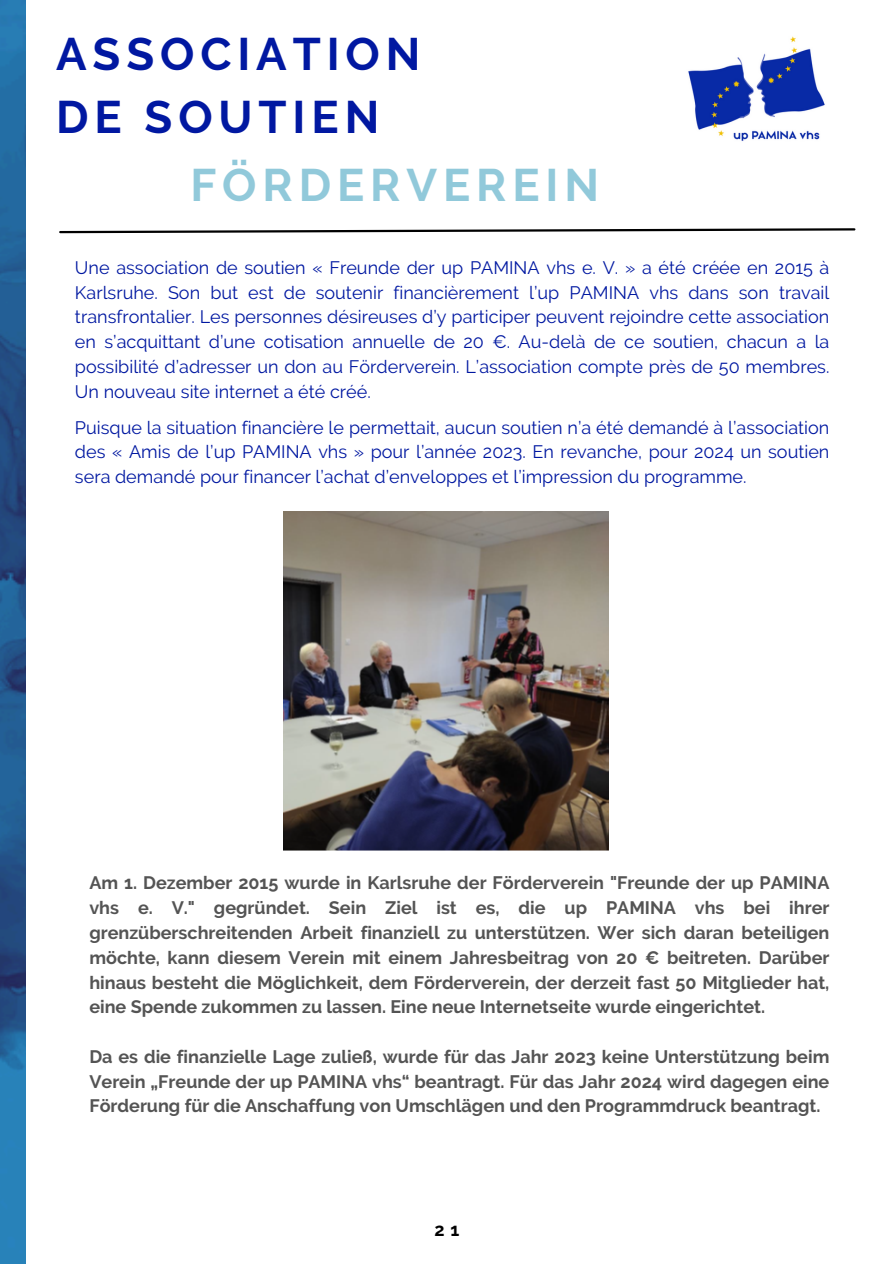
<style>
.page{position:relative;width:894px;height:1264px;background:#fff}
.page>*{position:absolute;margin:0;border:0;box-sizing:border-box;transform-origin:0 0}
.t1{font:700 45.45px/63px "Raleway";letter-spacing:.13em;color:#0118a1}
.t2{font:700 45.45px "Raleway";letter-spacing:.13em;color:#91c9da}
.t3{font:18px/24.8px "Raleway";color:#0118a1;text-align:justify}
.t4{font:700 18px/24.8px "Raleway";color:#545454;text-align:justify}
.t5{font:700 18px "Raleway";color:#000}
</style>
<div class="page">
<svg style="left:59px;top:228px;width:797px;height:6px"></svg>
<img style="left:688px;top:36px;width:137px;height:105px">
<img style="left:283px;top:511px;width:325px;height:339px">
<img style="left:0;top:0;width:25px;height:1263px">
<p class="t1" style="left:56px;top:22px;width:366px">ASSOCIATION<br>DE SOUTIEN</p>
<p class="t2" style="left:190px;top:158px;width:410px">FÖRDERVEREIN</p>
<p class="t3" style="left:75px;top:255px;width:755px">Une association de soutien « Freunde der up PAMINA vhs e. V. » a été créée en 2015 à Karlsruhe. Son but est de soutenir financièrement l’up PAMINA vhs dans son travail transfrontalier. Les personnes désireuses d’y participer peuvent rejoindre cette association en s’acquittant d’une cotisation annuelle de 20 €. Au-delà de ce soutien, chacun a la possibilité d’adresser un don au Förderverein. L’association compte près de 50 membres.<br>Un nouveau site internet a été créé.</p>
<p class="t3" style="left:75px;top:415px;width:755px">Puisque la situation financière le permettait, aucun soutien n’a été demandé à l’association des « Amis de l’up PAMINA vhs » pour l’année 2023. En revanche, pour 2024 un soutien sera demandé pour financer l’achat d’enveloppes et l’impression du programme.</p>
<h2 class="t4" style="left:89px;top:870px;width:741px">Am 1. Dezember 2015 wurde in Karlsruhe der Förderverein "Freunde der up PAMINA vhs e. V." gegründet. Sein Ziel ist es, die up PAMINA vhs bei ihrer grenzüberschreitenden Arbeit finanziell zu unterstützen. Wer sich daran beteiligen möchte, kann diesem Verein mit einem Jahresbeitrag von 20 € beitreten. Darüber hinaus besteht die Möglichkeit, dem Förderverein, der derzeit fast 50 Mitglieder hat, eine Spende zukommen zu lassen. Eine neue Internetseite wurde eingerichtet.</h2>
<h2 class="t4" style="left:89px;top:1044px;width:741px">Da es die finanzielle Lage zuließ, wurde für das Jahr 2023 keine Unterstützung beim Verein „Freunde der up PAMINA vhs“ beantragt. Für das Jahr 2024 wird dagegen eine Förderung für die Anschaffung von Umschlägen und den Programmdruck beantragt.</h2>
<h1 class="t5" style="left:434px;top:1219px;width:26px">2 1</h1>
</div>
